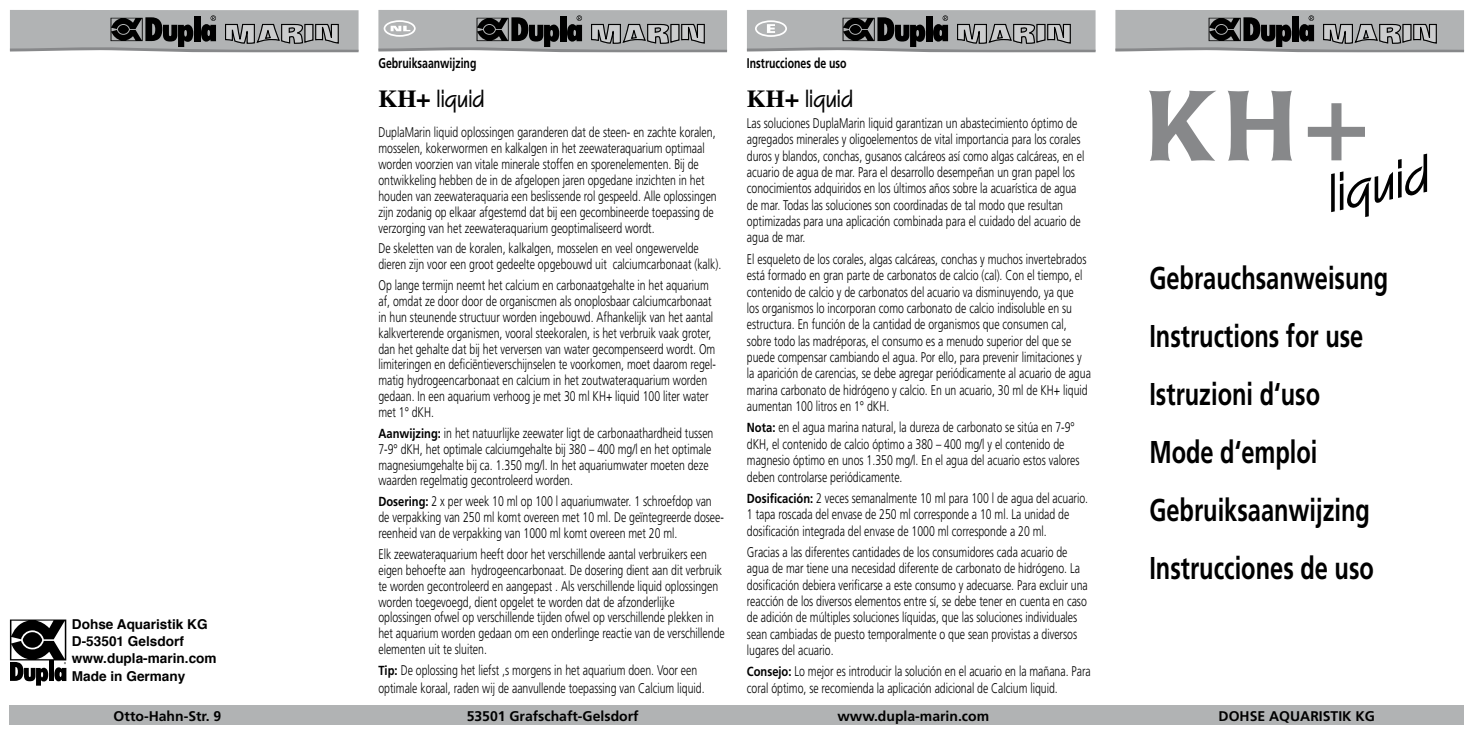
<style>
.page{position:relative;width:1474px;height:735px;background:#fff}
.page>*{position:absolute;margin:0;border:0;box-sizing:border-box;transform-origin:0 0}
.t1{font:500 97.83px "Poppl Laudatio";color:#87888a}
.t2{font:italic 700 49px "Squire D";color:#000}
.t3{font:700 31.5px/57.8px "Frutiger";color:#000;scale:.75 1}
.t4{font:700 22.75px "Squire D";color:#000}
.t5{font:300 14px/16.3px "Frutiger";color:#000;scale:.75 1}
.t6{font:700 14px "Frutiger";color:#000}
.t7{font:700 14px "Frutiger";color:#000;scale:.75 1}
.t8{font:700 13.65px/17.2px "Helvetica";color:#000}
.s1{font-family:"Times";font-size:24.5px}
.s2{font-weight:700;font-size:13.12px}
</style>
<div class="page">
<svg style="left:10px;top:10px;width:348px;height:42px;background:#949596"></svg>
<svg style="left:1115px;top:10px;width:348px;height:42px;background:#949697"></svg>
<div style="left:10px;top:704px;width:1453px;height:20px;background:#b1b3b4"></div>
<svg style="left:378px;top:10px;width:349px;height:42px;background:#969798"></svg>
<svg style="left:747px;top:10px;width:348px;height:42px;background:#97999a"></svg>
<svg style="left:10px;top:619px;width:56px;height:66px"></svg>
<p class="t8" style="left:72px;top:614px;width:146px">Dohse Aquaristik KG<br>D-53501 Gelsdorf www.dupla-marin.com<br>Made in Germany</p>
<p class="t7" style="left:378px;top:54px;width:132px">Gebruiksaanwijzing</p>
<p class="t7" style="left:747px;top:54px;width:134px">Instrucciones de uso</p>
<h3 class="t4" style="left:378px;top:86px;width:108px"><span class="s1">KH+</span> liquid</h3>
<p class="t5" style="left:378px;top:124px;width:452px">DuplaMarin liquid oplossingen garanderen dat de steen- en zachte koralen, mosselen, kokerwormen en kalkalgen in het zeewateraquarium optimaal worden voorzien van vitale minerale stoffen en sporenelementen. Bij de ontwikkeling hebben de in de afgelopen jaren opgedane inzichten in het houden van zeewateraquaria een beslissende rol gespeeld. Alle oplossingen zijn zodanig op elkaar afgestemd dat bij een gecombineerde toepassing de verzorging van het zeewateraquarium geoptimaliseerd wordt.</p>
<p class="t5" style="left:378px;top:240px;width:458px">De skeletten van de koralen, kalkalgen, mosselen en veel ongewervelde dieren zijn voor een groot gedeelte opgebouwd uit calciumcarbonaat (kalk).</p>
<p class="t5" style="left:378px;top:277px;width:451px">Op lange termijn neemt het calcium en carbonaatgehalte in het aquarium af, omdat ze door door de organiscmen als onoplosbaar calciumcarbonaat in hun steunende structuur worden ingebouwd. Afhankelijk van het aantal kalkverterende organismen, vooral steekoralen, is het verbruik vaak groter, dan het gehalte dat bij het verversen van water gecompenseerd wordt. Om limiteringen en deficiëntieverschijnselen te voorkomen, moet daarom regel&shy;matig hydrogeencarbonaat en calcium in het zoutwateraquarium worden gedaan. In een aquarium verhoog je met 30 ml KH+ liquid 100 liter water met 1° dKH.</p>
<p class="t5" style="left:378px;top:425px;width:448px"><span class="s2">Aanwijzing:</span> in het natuurlijke zeewater ligt de carbonaathardheid tussen 7-9° dKH, het optimale calciumgehalte bij 380 – 400 mg/l en het optimale magnesiumgehalte bij ca. 1.350 mg/l. In het aquariumwater moeten deze waarden regelmatig gecontroleerd worden.</p>
<p class="t5" style="left:378px;top:493px;width:462px"><span class="s2">Dosering:</span> 2 x per week 10 ml op 100 l aquariumwater. 1 schroefdop van de verpakking van 250 ml komt overeen met 10 ml. De geïntegreerde dosee&shy;reenheid van de verpakking van 1000 ml komt overeen met 20 ml.</p>
<p class="t5" style="left:378px;top:545px;width:463px">Elk zeewateraquarium heeft door het verschillende aantal verbruikers een eigen behoefte aan hydrogeencarbonaat. De dosering dient aan dit verbruik te worden gecontroleerd en aangepast . Als verschillende liquid oplossingen worden toegevoegd, dient opgelet te worden dat de afzonderlijke oplossingen ofwel op verschillende tijden ofwel op verschillende plekken in het aquarium worden gedaan om een onderlinge reactie van de verschillende elementen uit te sluiten.</p>
<p class="t5" style="left:378px;top:660px;width:436px;line-height:17.8px"><span class="s2">Tip:</span> De oplossing het liefst ‚s morgens in het aquarium doen. Voor een optimale koraal, raden wij de aanvullende toepassing van Calcium liquid.</p>
<h3 class="t4" style="left:747px;top:86px;width:108px"><span class="s1">KH+</span> liquid</h3>
<p class="t5" style="left:747px;top:115px;width:451px">Las soluciones DuplaMarin liquid garantizan un abastecimiento óptimo de agregados minerales y oligoelementos de vital importancia para los corales duros y blandos, conchas, gusanos calcáreos así como algas calcáreas, en el acuario de agua de mar. Para el desarrollo desempeñan un gran papel los conocimientos adquiridos en los últimos años sobre la acuarística de agua de mar. Todas las soluciones son coordinadas de tal modo que resultan optimizadas para una aplicación combinada para el cuidado del acuario de agua de mar.</p>
<p class="t5" style="left:747px;top:251px;width:460px">El esqueleto de los corales, algas calcáreas, conchas y muchos invertebrados está formado en gran parte de carbonatos de calcio (cal). Con el tiempo, el contenido de calcio y de carbonatos del acuario va disminuyendo, ya que<br>los organismos lo incorporan como carbonato de calcio indisoluble en su estructura. En función de la cantidad de organismos que consumen cal, sobre todo las madréporas, el consumo es a menudo superior del que se puede compensar cambiando el agua. Por ello, para prevenir limitaciones y la aparición de carencias, se debe agregar periódicamente al acuario de agua marina carbonato de hidrógeno y calcio. En un acuario, 30 ml de KH+ liquid aumentan 100 litros en 1° dKH.</p>
<p class="t5" style="left:747px;top:419px;width:445px"><span class="s2">Nota:</span> en el agua marina natural, la dureza de carbonato se sitúa en 7-9° dKH, el contenido de calcio óptimo a 380 – 400 mg/l y el contenido de magnesio óptimo en unos 1.350 mg/l. En el agua del acuario estos valores deben controlarse periódicamente.</p>
<p class="t5" style="left:747px;top:489px;width:456px"><span class="s2">Dosificación:</span> 2 veces semanalmente 10 ml para 100 l de agua del acuario.<br>1 tapa roscada del envase de 250 ml corresponde a 10 ml. La unidad de dosificación integrada del envase de 1000 ml corresponde a 20 ml.</p>
<p class="t5" style="left:747px;top:543px;width:456px">Gracias a las diferentes cantidades de los consumidores cada acuario de agua de mar tiene una necesidad diferente de carbonato de hidrógeno. La dosificación debiera verificarse a este consumo y adecuarse. Para excluir una reacción de los diversos elementos entre sí, se debe tener en cuenta en caso de adición de múltiples soluciones líquidas, que las soluciones individuales sean cambiadas de puesto temporalmente o que sean provistas a diversos lugares del acuario.</p>
<p class="t5" style="left:747px;top:663px;width:460px"><span class="s2">Consejo:</span> Lo mejor es introducir la solución en el acuario en la mañana. Para coral óptimo, se recomienda la aplicación adicional de Calcium liquid.</p>
<h1 class="t1" style="left:1145px;top:70px;width:225px">KH+</h1>
<h2 class="t2" style="left:1319px;top:170px;width:105px;rotate:-12deg">liquid</h2>
<h3 class="t3" style="left:1149px;top:249px;width:320px">Gebrauchsanweisung<br>Instructions for use<br>Istruzioni d‘uso<br>Mode d‘emploi<br>Gebruiksaanwijzing<br>Instrucciones de uso</h3>
<p class="t6" style="left:114px;top:707px;width:109px">Otto-Hahn-Str. 9</p>
<p class="t6" style="left:466px;top:707px;width:173px">53501 Grafschaft-Gelsdorf</p>
<p class="t6" style="left:837px;top:707px;width:153px">www.dupla-marin.com</p>
<p class="t6" style="left:1218px;top:707px;width:158px">DOHSE AQUARISTIK KG</p>
</div>
